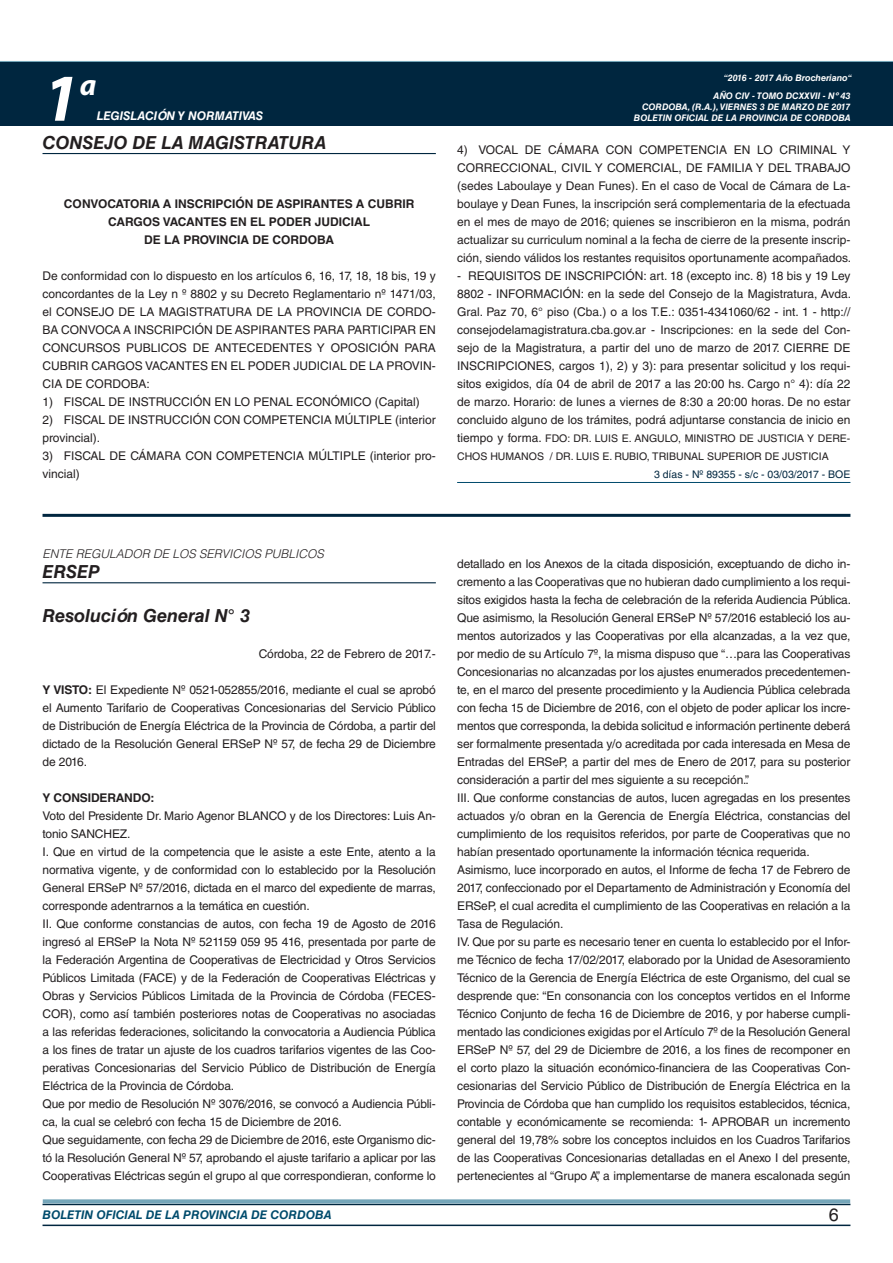
<style>
.page{position:relative;width:893px;height:1263px;background:#fff}
.page>*{position:absolute;margin:0;border:0;box-sizing:border-box;transform-origin:0 0}
.t1{font:italic 700 67.5px "Myriad Pro";color:#fff}
.t2{font:italic 700 30px "Myriad Pro";color:#fff}
.NOMBRE_DE_MINISTERIO{font:italic 700 18px "Helvetica LT Std";color:#231f20}
.DOC__N{font:italic 700 18px "Helvetica LT Std";color:#231f20}
.t3{font:18px "Helvetica LT Std";color:#231f20}
.TEXTO_BASE{font:12px/18px "Helvetica LT Std";letter-spacing:-.01em;color:#231f20;text-align:justify}
.RESUELVE{font:700 12px/18px "Helvetica LT Std";color:#231f20;text-align:center}
.t4{font:italic 700 12px "Helvetica LT Std";color:#004b6c}
.NOMBRE_DE_MINISTERIO-2{font:italic 300 12px "Helvetica LT Std";color:#231f20}
.t5{font:italic 700 12px "Helvetica LT Std";color:#fff}
.TEXTO_BASE-2{font:700 12px "Helvetica LT Std";letter-spacing:-.01em;color:#231f20}
.TEXTO_BASE-3{font:10.5px/18px "Helvetica LT Std";color:#231f20}
.FECHA_DE_VENCIMIENTO{font:10.5px "Helvetica LT Std";color:#00263f}
.t6{font:italic 700 9px/10.8px "Helvetica LT Std";color:#fff;text-align:right}
.s1{font-size:12px}
.s2{font-weight:700}
</style>
<div class="page">
<div style="left:0;top:61px;width:893px;height:6px;background:#73a5b8"></div>
<div style="left:0;top:62px;width:893px;height:64px;background:#00263f"></div>
<hr style="left:43px;top:1224px;width:807px;height:2px;background:#00263f">
<div style="left:42px;top:1198px;width:809px;height:8px;background:#fff;opacity:.75"></div>
<hr style="left:43px;top:153px;width:393px;height:1px;background:#00263f">
<hr style="left:457px;top:482px;width:393px;height:1px;background:#004b6c">
<hr style="left:43px;top:514px;width:807px;height:3px;background:#00263f">
<hr style="left:43px;top:582px;width:393px;height:1px;background:#00263f">
<h1 class="t1" style="left:43px;top:54px;width:38px">1</h1>
<h2 class="t2" style="left:80px;top:66px;width:18px">a</h2>
<p class="t5" style="left:97px;top:109px;width:168px">LEGISLACIÓN Y NORMATIVAS</p>
<p class="NOMBRE_DE_MINISTERIO" style="left:43px;top:131px;width:285px">CONSEJO DE LA MAGISTRATURA</p>
<p class="RESUELVE" style="left:64px;top:194px;width:352px">CONVOCATORIA A INSCRIPCIÓN DE ASPIRANTES A CUBRIR<br>CARGOS VACANTES EN EL PODER JUDICIAL</p>
<p class="RESUELVE" style="left:144px;top:230px;width:192px">DE LA PROVINCIA DE CORDOBA</p>
<p class="TEXTO_BASE" style="left:43px;top:267px;width:395px">De conformidad con lo dispuesto en los artículos 6, 16, 17, 18, 18 bis, 19 y concordantes de la Ley n º 8802 y su Decreto Reglamentario nº 1471/03, el CONSEJO DE LA MAGISTRATURA DE LA PROVINCIA DE CORDO-BA CONVOCA A INSCRIPCIÓN DE ASPIRANTES PARA PARTICIPAR EN CONCURSOS PUBLICOS DE ANTECEDENTES Y OPOSICIÓN PARA CUBRIR CARGOS VACANTES EN EL PODER JUDICIAL DE LA PROVIN-CIA DE CORDOBA:</p>
<p class="TEXTO_BASE" style="left:43px;top:393px;width:379px">1) FISCAL DE INSTRUCCIÓN EN LO PENAL ECONÓMICO (Capital)</p>
<p class="TEXTO_BASE" style="left:43px;top:411px;width:395px">2) FISCAL DE INSTRUCCIÓN CON COMPETENCIA MÚLTIPLE (interior provincial).</p>
<p class="TEXTO_BASE" style="left:43px;top:447px;width:395px">3) FISCAL DE CÁMARA CON COMPETENCIA MÚLTIPLE (interior pro&shy;vincial)</p>
<p class="t6" style="left:724px;top:72px;width:130px">“2016 - 2017 Año Brocheriano“</p>
<p class="t6" style="left:634px;top:91px;width:218px">AÑO CIV - TOMO DCXXVII - Nº 43<br>CORDOBA, (R.A.), VIERNES 3 DE MARZO DE 2017<br>BOLETIN OFICIAL DE LA PROVINCIA DE CORDOBA</p>
<p class="TEXTO_BASE" style="left:457px;top:141px;width:396px">4) VOCAL DE CÁMARA CON COMPETENCIA EN LO CRIMINAL Y CORRECCIONAL, CIVIL Y COMERCIAL, DE FAMILIA Y DEL TRABAJO (sedes Laboulaye y Dean Funes). En el caso de Vocal de Cámara de La&shy;boulaye y Dean Funes, la inscripción será complementaria de la efectuada en el mes de mayo de 2016; quienes se inscribieron en la misma, podrán actualizar su curriculum nominal a la fecha de cierre de la presente inscrip&shy;ción, siendo válidos los restantes requisitos oportunamente acompañados.</p>
<p class="TEXTO_BASE" style="left:457px;top:267px;width:396px">- REQUISITOS DE INSCRIPCIÓN: art. 18 (excepto inc. 8) 18 bis y 19 Ley 8802 - INFORMACIÓN: en la sede del Consejo de la Magistratura, Avda.<br>Gral. Paz 70, 6° piso (Cba.) o a los T.E.: 0351-4341060/62 - int. 1 - http:// consejodelamagistratura.cba.gov.ar - Inscripciones: en la sede del Con&shy;sejo de la Magistratura, a partir del uno de marzo de 2017. CIERRE DE INSCRIPCIONES, cargos 1), 2) y 3): para presentar solicitud y los requi&shy;sitos exigidos, día 04 de abril de 2017 a las 20:00 hs. Cargo n° 4): día 22 de marzo. Horario: de lunes a viernes de 8:30 a 20:00 horas. De no estar concluido alguno de los trámites, podrá adjuntarse constancia de inicio en</p>
<p class="TEXTO_BASE-3" style="left:457px;top:429px;width:395px"><span class="s1">tiempo y forma.</span> FDO: DR. LUIS E. ANGULO, MINISTRO DE JUSTICIA Y DERE-<br>CHOS HUMANOS / DR. LUIS E. RUBIO, TRIBUNAL SUPERIOR DE JUSTICIA</p>
<p class="FECHA_DE_VENCIMIENTO" style="left:654px;top:468px;width:198px">3 días - Nº 89355 - s/c - 03/03/2017 - BOE</p>
<p class="NOMBRE_DE_MINISTERIO-2" style="left:43px;top:547px;width:283px">ENTE REGULADOR DE LOS SERVICIOS PUBLICOS</p>
<p class="NOMBRE_DE_MINISTERIO" style="left:43px;top:561px;width:59px">ERSEP</p>
<p class="DOC__N" style="left:43px;top:604px;width:209px">Resolución General N° 3</p>
<p class="TEXTO_BASE" style="left:259px;top:645px;width:179px">Córdoba, 22 de Febrero de 2017.-</p>
<p class="TEXTO_BASE" style="left:43px;top:681px;width:395px"><span class="s2">Y VISTO:</span> El Expediente Nº 0521-052855/2016, mediante el cual se aprobó el Aumento Tarifario de Cooperativas Concesionarias del Servicio Público de Distribución de Energía Eléctrica de la Provincia de Córdoba, a partir del dictado de la Resolución General ERSeP Nº 57, de fecha 29 de Diciembre de 2016.</p>
<p class="TEXTO_BASE-2" style="left:43px;top:790px;width:114px">Y CONSIDERANDO:</p>
<p class="TEXTO_BASE" style="left:43px;top:807px;width:395px">Voto del Presidente Dr. Mario Agenor BLANCO y de los Directores: Luis An&shy;tonio SANCHEZ.</p>
<p class="TEXTO_BASE" style="left:43px;top:843px;width:395px">I. Que en virtud de la competencia que le asiste a este Ente, atento a la normativa vigente, y de conformidad con lo establecido por la Resolución General ERSeP Nº 57/2016, dictada en el marco del expediente de marras, corresponde adentrarnos a la temática en cuestión.</p>
<p class="TEXTO_BASE" style="left:43px;top:915px;width:395px">II. Que conforme constancias de autos, con fecha 19 de Agosto de 2016 ingresó al ERSeP la Nota Nº 521159 059 95 416, presentada por parte de la Federación Argentina de Cooperativas de Electricidad y Otros Servicios Públicos Limitada (FACE) y de la Federación de Cooperativas Eléctricas y Obras y Servicios Públicos Limitada de la Provincia de Córdoba (FECES-COR), como así también posteriores notas de Cooperativas no asociadas a las referidas federaciones, solicitando la convocatoria a Audiencia Pública a los fines de tratar un ajuste de los cuadros tarifarios vigentes de las Coo&shy;perativas Concesionarias del Servicio Público de Distribución de Energía Eléctrica de la Provincia de Córdoba.</p>
<p class="TEXTO_BASE" style="left:43px;top:1095px;width:395px">Que por medio de Resolución Nº 3076/2016, se convocó a Audiencia Públi&shy;ca, la cual se celebró con fecha 15 de Diciembre de 2016.</p>
<p class="TEXTO_BASE" style="left:43px;top:1131px;width:395px">Que seguidamente, con fecha 29 de Diciembre de 2016, este Organismo dic&shy;tó la Resolución General Nº 57, aprobando el ajuste tarifario a aplicar por las Cooperativas Eléctricas según el grupo al que correspondieran, conforme lo</p>
<p class="TEXTO_BASE" style="left:457px;top:555px;width:396px">detallado en los Anexos de la citada disposición, exceptuando de dicho in&shy;cremento a las Cooperativas que no hubieran dado cumplimiento a los requi&shy;sitos exigidos hasta la fecha de celebración de la referida Audiencia Pública.</p>
<p class="TEXTO_BASE" style="left:457px;top:609px;width:395px">Que asimismo, la Resolución General ERSeP Nº 57/2016 estableció los au&shy;mentos autorizados y las Cooperativas por ella alcanzadas, a la vez que, por medio de su Artículo 7º, la misma dispuso que “…para las Cooperativas Concesionarias no alcanzadas por los ajustes enumerados precedentemen&shy;te, en el marco del presente procedimiento y la Audiencia Pública celebrada con fecha 15 de Diciembre de 2016, con el objeto de poder aplicar los incre&shy;mentos que corresponda, la debida solicitud e información pertinente deberá ser formalmente presentada y/o acreditada por cada interesada en Mesa de Entradas del ERSeP, a partir del mes de Enero de 2017, para su posterior consideración a partir del mes siguiente a su recepción.”.</p>
<p class="TEXTO_BASE" style="left:457px;top:789px;width:395px">III. Que conforme constancias de autos, lucen agregadas en los presentes actuados y/o obran en la Gerencia de Energía Eléctrica, constancias del cumplimiento de los requisitos referidos, por parte de Cooperativas que no habían presentado oportunamente la información técnica requerida.</p>
<p class="TEXTO_BASE" style="left:457px;top:861px;width:395px">Asimismo, luce incorporado en autos, el Informe de fecha 17 de Febrero de 2017, confeccionado por el Departamento de Administración y Economía del ERSeP, el cual acredita el cumplimiento de las Cooperativas en relación a la Tasa de Regulación.</p>
<p class="TEXTO_BASE" style="left:457px;top:933px;width:395px">IV. Que por su parte es necesario tener en cuenta lo establecido por el Infor&shy;me Técnico de fecha 17/02/2017, elaborado por la Unidad de Asesoramiento Técnico de la Gerencia de Energía Eléctrica de este Organismo, del cual se desprende que: “En consonancia con los conceptos vertidos en el Informe Técnico Conjunto de fecha 16 de Diciembre de 2016, y por haberse cumpli&shy;mentado las condiciones exigidas por el Artículo 7º de la Resolución General ERSeP Nº 57, del 29 de Diciembre de 2016, a los fines de recomponer en el corto plazo la situación económico-financiera de las Cooperativas Con&shy;cesionarias del Servicio Público de Distribución de Energía Eléctrica en la Provincia de Córdoba que han cumplido los requisitos establecidos, técnica, contable y económicamente se recomienda: 1- APROBAR un incremento general del 19,78% sobre los conceptos incluidos en los Cuadros Tarifarios de las Cooperativas Concesionarias detalladas en el Anexo I del presente, pertenecientes al “Grupo A”, a implementarse de manera escalonada según</p>
<p class="t4" style="left:43px;top:1208px;width:290px">BOLETIN OFICIAL DE LA PROVINCIA DE CORDOBA</p>
<h3 class="t3" style="left:829px;top:1204px;width:12px">6</h3>
</div>
